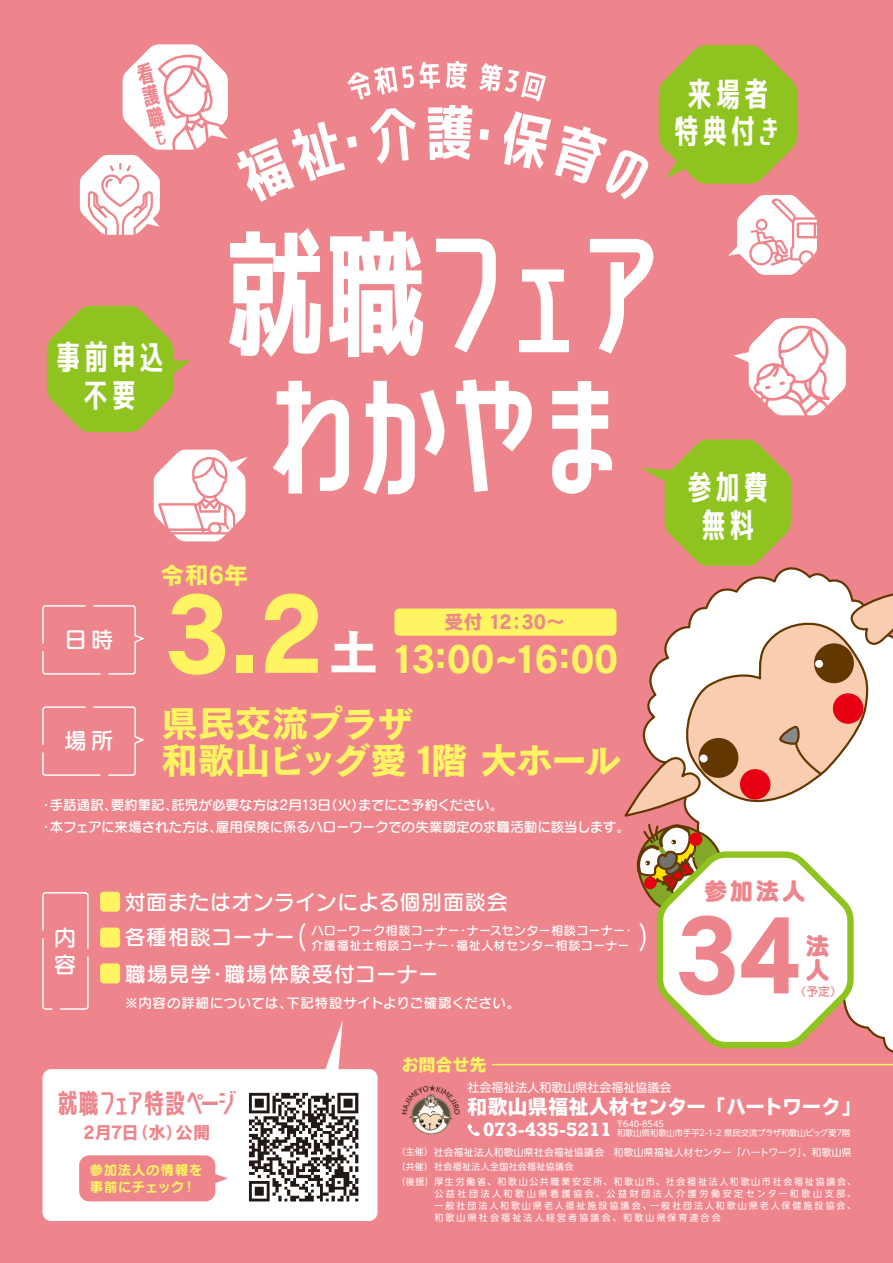
<style>
.page{position:relative;width:893px;height:1263px;background:#ee858c}
.page>*{position:absolute;margin:0;border:0;box-sizing:border-box;transform-origin:0 0}
.t1{font:136.95px/141.9px "Senobi Gothic Bold";letter-spacing:-.345em;color:#fff}
.t2{font:104.4px "Cezanne Pro B";color:#fff462}
.t3{font:102.6px "Cezanne Pro B";color:#ee858c}
.t4{font:48.9px "Cezanne Pro B";color:#fff}
.t5{font:37.5px/37.5px "Cezanne Pro B";letter-spacing:-.05em;color:#fff462}
.t6{font:33px/37.5px "Senobi Gothic Bold";letter-spacing:-.145em;color:#fff;text-align:center}
.t7{font:31.5px "Seurat Pro DB";color:#fff;scale:.67 1}
.t8{font:27px "Senobi Gothic Bold";letter-spacing:-.305em;color:#ee858c}
.t9{font:24.45px "Cezanne Pro B";color:#fff462}
.t10{font:24.3px/24.3px "Seurat Pro EB";color:#ee858c}
.t11{font:24px "Seurat Pro EB";color:#ee858c}
.t12{font:22.5px/27px "Seurat Pro DB";color:#fff}
.t13{font:21px "Seurat Pro DB";letter-spacing:.015em;color:#fff}
.t14{font:21px "Seurat Pro DB";letter-spacing:.04em;color:#fff}
.t15{font:800 19.5px "TBUD Go Std";letter-spacing:.015em;color:#fff}
.t16{font:19.5px "Cezanne Pro B";color:#ee858c}
.t17{font:700 18px "Rockwell";letter-spacing:.01em;color:#fff}
.t18{font:18px "Cezanne Pro B";letter-spacing:-.05em;color:#ee858c}
.t19{font:800 16.5px "TBUD Go Std";letter-spacing:.025em;color:#fff462}
.t20{font:13.5px/22.5px "Seurat Pro DB";color:#fff}
.t21{font:13.5px "Seurat Pro DB";letter-spacing:.04em;color:#fff}
.t22{font:13.5px/16.5px "Seurat Pro B";letter-spacing:.035em;color:#fff462}
.t23{font:12.15px "Seurat Pro DB";color:#ee858c}
.t24{font:12px/15px "Seurat Pro DB";letter-spacing:.025em;color:#fff}
.t25{font:12px "UD Shin M Go Pr 6";color:#fff}
.t26{font:9.75px "UD Shin M Go Pr 6";letter-spacing:.025em;color:#fff}
.t27{font:9px/12px "UD Shin M Go Pr 6";letter-spacing:.2em;color:#fff}
.t28{font:8.25px/9px "UD Shin M Go Pr 6";color:#fff}
.s1{font-size:21px}
.s2{font-size:9px}
</style>
<div class="page">
<svg style="left:43px;top:1020px;width:335px;height:201px;fill:#fff"></svg>
<img style="left:237px;top:1081px;width:132px;height:132px">
<svg style="left:467px;top:1124px;width:13px;height:12px"></svg>
<img style="left:401px;top:1085px;width:59px;height:50px">
<div style="left:479px;top:129px;width:10px;height:11px;background:#fff"></div>
<svg style="left:504px;top:111px;width:145px;height:88px"></svg>
<svg style="left:237px;top:61px;width:235px;height:141px"></svg>
<svg style="left:479px;top:63px;width:67px;height:39px"></svg>
<svg style="left:659px;top:45px;width:138px;height:139px"></svg>
<svg style="left:47px;top:306px;width:144px;height:126px"></svg>
<svg style="left:641px;top:439px;width:150px;height:127px"></svg>
<div style="left:394px;top:608px;width:222px;height:28px;background:#fff462;border-radius:5px"></div>
<svg style="left:42px;top:605px;width:102px;height:70px"></svg>
<div style="left:42px;top:892px;width:47px;height:118px;border:1px dashed #fff;border-radius:3px"></div>
<svg style="left:42px;top:706px;width:102px;height:70px"></svg>
<svg style="left:638px;top:567px;width:255px;height:499px"></svg>
<svg style="left:624px;top:585px;width:269px;height:466px"></svg>
<div style="left:100px;top:892px;width:20px;height:20px;background:#fff462;border-radius:4px"></div>
<div style="left:100px;top:927px;width:20px;height:20px;background:#fff462;border-radius:4px"></div>
<div style="left:100px;top:963px;width:20px;height:20px;background:#fff462;border-radius:4px"></div>
<svg style="left:79px;top:1155px;width:149px;height:46px"></svg>
<svg style="left:154px;top:450px;width:94px;height:91px"></svg>
<svg style="left:728px;top:195px;width:89px;height:80px"></svg>
<svg style="left:733px;top:318px;width:113px;height:98px"></svg>
<hr style="left:492px;top:1064px;width:401px;height:1px;background:#fff462">
<svg style="left:80px;top:44px;width:148px;height:191px"></svg>
<h3 class="t6" style="left:670px;top:75px;width:118px">来場者特典付き</h3>
<h3 class="t6" style="left:52px;top:338px;width:118px">事前申込不要</h3>
<h1 class="t1" style="left:207px;top:222px;width:482px">就職フェアわかやま</h1>
<h3 class="t12" style="left:64px;top:625px;width:51px">日時</h3>
<h3 class="t12" style="left:64px;top:726px;width:51px">場所</h3>
<h3 class="t9" style="left:160px;top:560px;width:90px">令和6年</h3>
<h2 class="t2" style="left:164px;top:568px;width:162px">3.2</h2>
<h3 class="t4" style="left:329px;top:621px;width:50px">土</h3>
<h3 class="t16" style="left:444px;top:610px;width:123px">受付 12：30～</h3>
<h3 class="t5" style="left:391px;top:639px;width:228px">13:00~16:00</h3>
<h3 class="t5" style="left:161px;top:703px;width:462px">県民交流プラザ<br>和歌山ビッグ愛 1階 大ホール</h3>
<h3 class="t20" style="left:40px;top:793px;width:592px">・手話通訳、要約筆記、託児が必要な方は2月13日（火）までにご予約ください。<br>・本フェアに来場された方は、雇用保険に係るハローワークでの失業認定の求職活動に該当します。</h3>
<h3 class="t12" style="left:54px;top:923px;width:23px">内容</h3>
<h3 class="t13" style="left:125px;top:888px;width:385px">対面またはオンラインによる個別面談会</h3>
<h3 class="t7" style="left:125px;top:916px;width:800px"><span class="s1">各種相談コーナー</span>（　　　　　　　　　　　　　　　）</h3>
<h3 class="t14" style="left:125px;top:960px;width:316px">職場見学・職場体験受付コーナー</h3>
<h3 class="t21" style="left:125px;top:994px;width:397px">※内容の詳細については、下記特設サイトよりご確認ください。</h3>
<h3 class="t24" style="left:311px;top:922px;width:325px">ハローワーク相談コーナー・ナースセンター相談コーナー・介護福祉士相談コーナー・福祉人材センター相談コーナー</h3>
<h3 class="t6" style="left:683px;top:468px;width:91px">参加費無料</h3>
<h3 class="t11" style="left:704px;top:874px;width:103px">参加法人</h3>
<h3 class="t3" style="left:675px;top:891px;width:129px">34</h3>
<h3 class="t10" style="left:805px;top:933px;width:25px">法人</h3>
<h3 class="t23" style="left:794px;top:983px;width:50px">（予定）</h3>
<h3 class="t8" style="left:54px;top:1083px;width:187px">就職フェア特設ページ</h3>
<h3 class="t18" style="left:83px;top:1121px;width:129px">2月7日（水）公開</h3>
<h3 class="t22" style="left:90px;top:1161px;width:114px">参加法人の情報を事前にチェック！</h3>
<h3 class="t19" style="left:402px;top:1055px;width:86px">お問合せ先</h3>
<h3 class="t25" style="left:467px;top:1077px;width:205px">社会福祉法人和歌山県社会福祉協議会</h3>
<h3 class="t15" style="left:467px;top:1096px;width:395px">和歌山県福祉人材センター「ハートワーク」</h3>
<h3 class="t17" style="left:483px;top:1117px;width:130px">073-435-5211</h3>
<p class="t28" style="left:616px;top:1119px;width:236px">〒640-8545<br>和歌山県和歌山市手平2-1-2 県民交流プラザ和歌山ビッグ愛7階</p>
<p class="t26" style="left:397px;top:1144px;width:456px"><span class="s2">（主催）</span>社会福祉法人和歌山県社会福祉協議会　和歌山県福祉人材センター「ハートワーク」、和歌山県</p>
<p class="t27" style="left:397px;top:1159px;width:461px;line-height:14.2px">（共催）社会福祉法人全国社会福祉協議会<br>（後援）厚生労働省、和歌山公共職業安定所、和歌山市、社会福祉法人和歌山市社会福祉協議会、</p>
<p class="t27" style="left:434px;top:1187px;width:423px;text-align:justify">公益社団法人和歌山県看護協会、公益財団法人介護労働安定センター和歌山支部、一般社団法人和歌山県老人福祉施設協議会、一般社団法人和歌山県老人保健施設協会、和歌山県社会福祉法人経営者協議会、和歌山県保育連合会</p>
</div>
